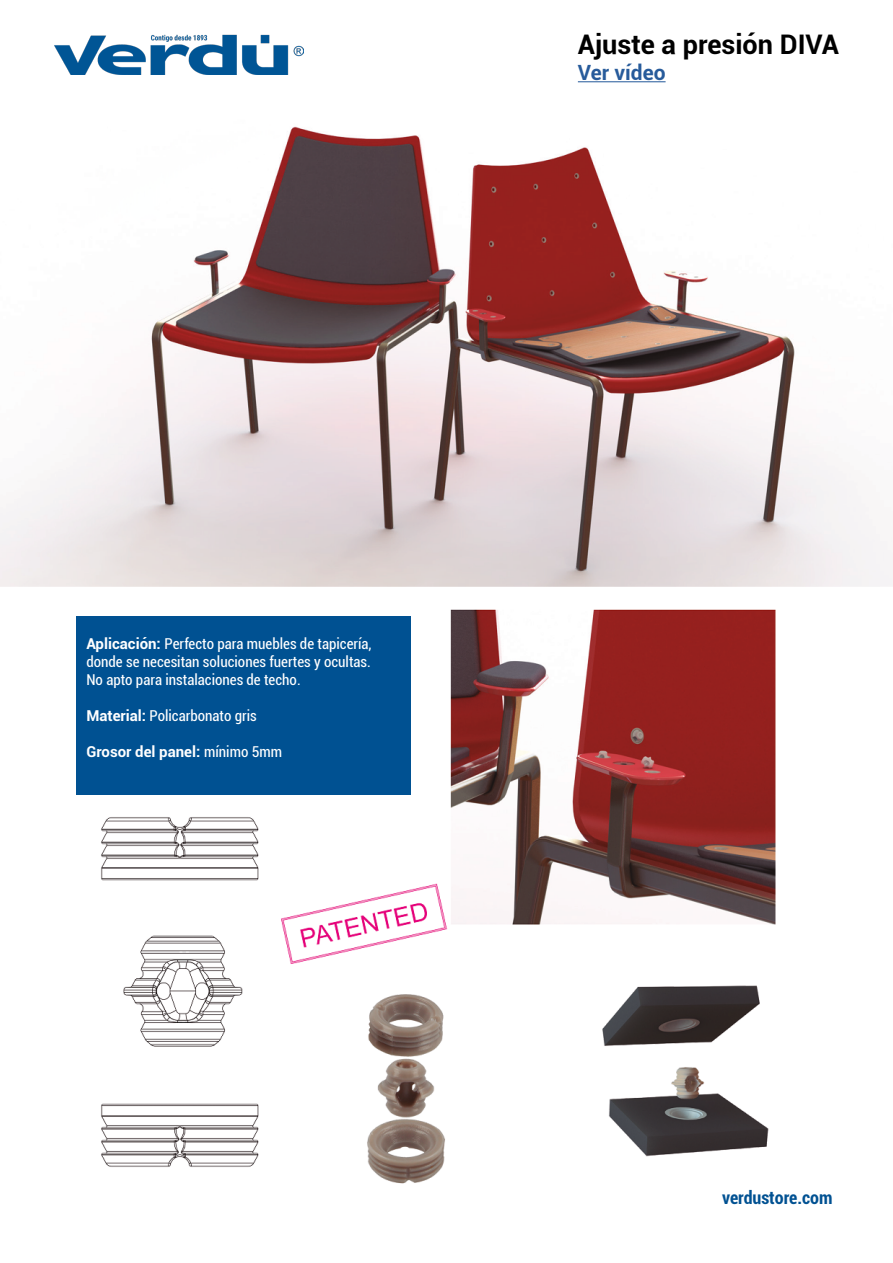
<style>
.page{position:relative;width:893px;height:1263px;background:#fff}
.page>*{position:absolute;margin:0;border:0;box-sizing:border-box;transform-origin:0 0}
.t1{font:700 27px "Roboto";color:#000}
.t2{font:700 21px "Roboto";color:#275b9b}
.t3{font:700 condensed 18px "Roboto";color:#005192}
.t4{font:condensed 15px/18px "Roboto";color:#fff;text-align:justify}
.t5{font:700 15px "Roboto";color:#fff}
.s1{font-weight:700;font-stretch:normal}
.s2{font-weight:400;font-stretch:condensed}
</style>
<div class="page">
<img style="left:0;top:48px;width:893px;height:1136px">
<img style="left:54px;top:34px;width:249px;height:40px">
<div style="left:77px;top:617px;width:334px;height:178px;background:#005192"></div>
<hr style="left:578px;top:81px;width:88px;height:1px;background:#275b9b">
<h1 class="t1" style="left:578px;top:25px;width:263px">Ajuste a presión DIVA</h1>
<h2 class="t2" style="left:578px;top:58px;width:89px">Ver vídeo</h2>
<p class="t4" style="left:86px;top:635px;width:287px"><span class="s1">Aplicación:</span> Perfecto para muebles de tapicería, donde se necesitan soluciones fuertes y ocultas.<br>No apto para instalaciones de techo.</p>
<p class="t4" style="left:86px;top:707px;width:172px"><span class="s1">Material:</span> Policarbonato gris</p>
<p class="t5" style="left:86px;top:741px;width:197px">Grosor del panel: <span class="s2">mínimo 5mm</span></p>
<p class="t3" style="left:722px;top:1185px;width:112px">verdustore.com</p>
</div>
